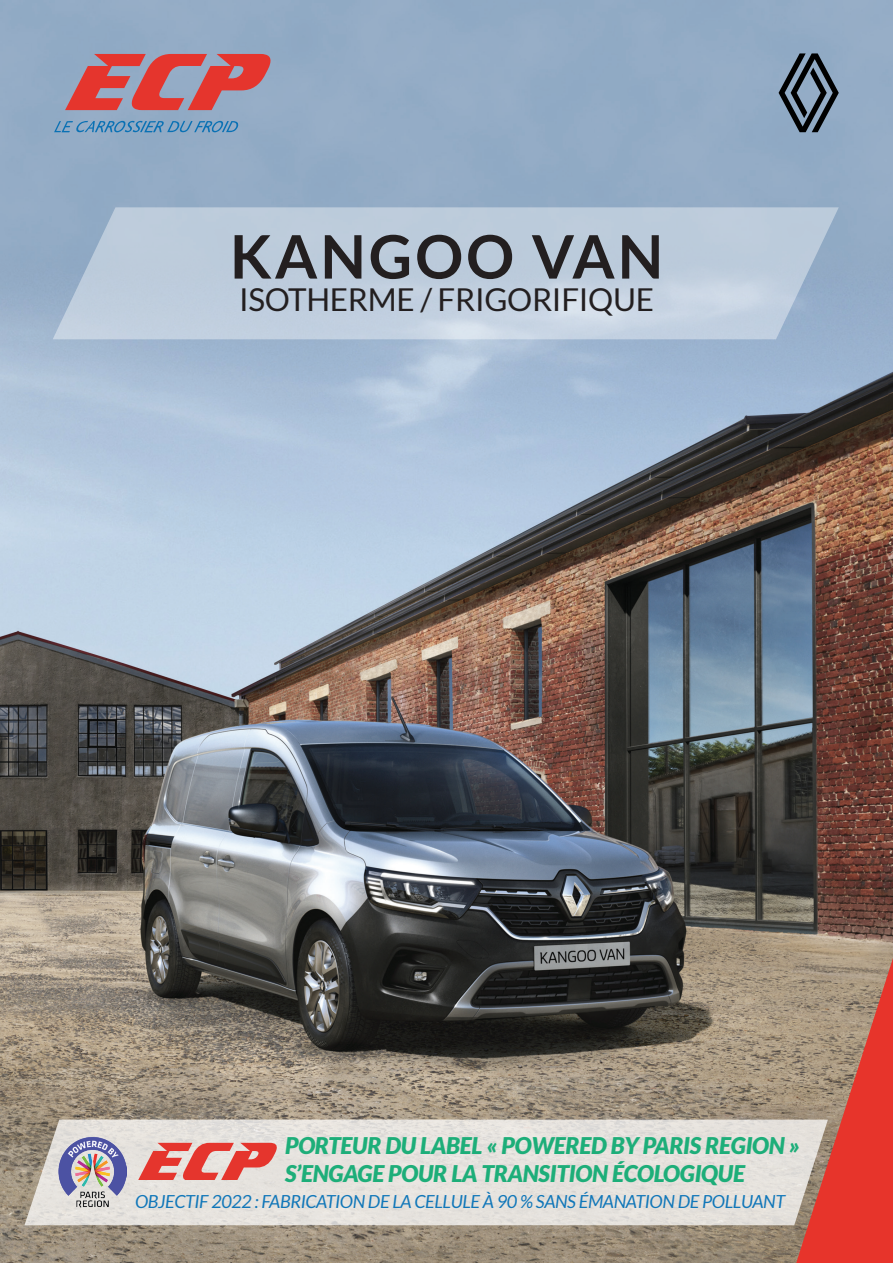
<style>
.page{position:relative;width:893px;height:1263px;background:#fff}
.page>*{position:absolute;margin:0;border:0;box-sizing:border-box;transform-origin:0 0}
.t1{font:700 60px "Lato";letter-spacing:.05em;color:#231f20}
.t2{font:31.5px "Lato";letter-spacing:-.01em;color:#231f20}
.t3{font:italic 900 22.95px/28.5px "Lato";letter-spacing:-.01em;color:#1dae79}
.t4{font:italic 18px "Lato";letter-spacing:-.02em;color:#1177b9}
</style>
<div class="page">
<img style="left:0;top:0;width:893px;height:1263px">
<svg style="left:54px;top:121px;width:184px;height:11px;background:#6597bf"></svg>
<svg style="left:65px;top:54px;width:206px;height:56px;background:#c06970"></svg>
<svg style="left:796px;top:958px;width:97px;height:305px;background:#c75f50"></svg>
<svg style="left:53px;top:207px;width:786px;height:132px;background:#bbcbdb"></svg>
<svg style="left:779px;top:53px;width:60px;height:79px;background:#5e6e7f"></svg>
<svg style="left:25px;top:1119px;width:803px;height:106px;background:#e1dcd6"></svg>
<svg style="left:138px;top:1143px;width:139px;height:37px;background:#e5817b"></svg>
<img style="left:59px;top:1137px;width:68px;height:70px">
<p class="t1" style="left:230px;top:222px;width:435px">KANGOO VAN</p>
<p class="t2" style="left:239px;top:282px;width:416px">ISOTHERME / FRIGORIFIQUE</p>
<p class="t3" style="left:285px;top:1131px;width:516px">PORTEUR DU LABEL « POWERED BY PARIS REGION »<br>S’ENGAGE POUR LA TRANSITION ÉCOLOGIQUE</p>
<p class="t4" style="left:135px;top:1191px;width:652px">OBJECTIF 2022 : FABRICATION DE LA CELLULE À 90 % SANS ÉMANATION DE POLLUANT</p>
</div>
